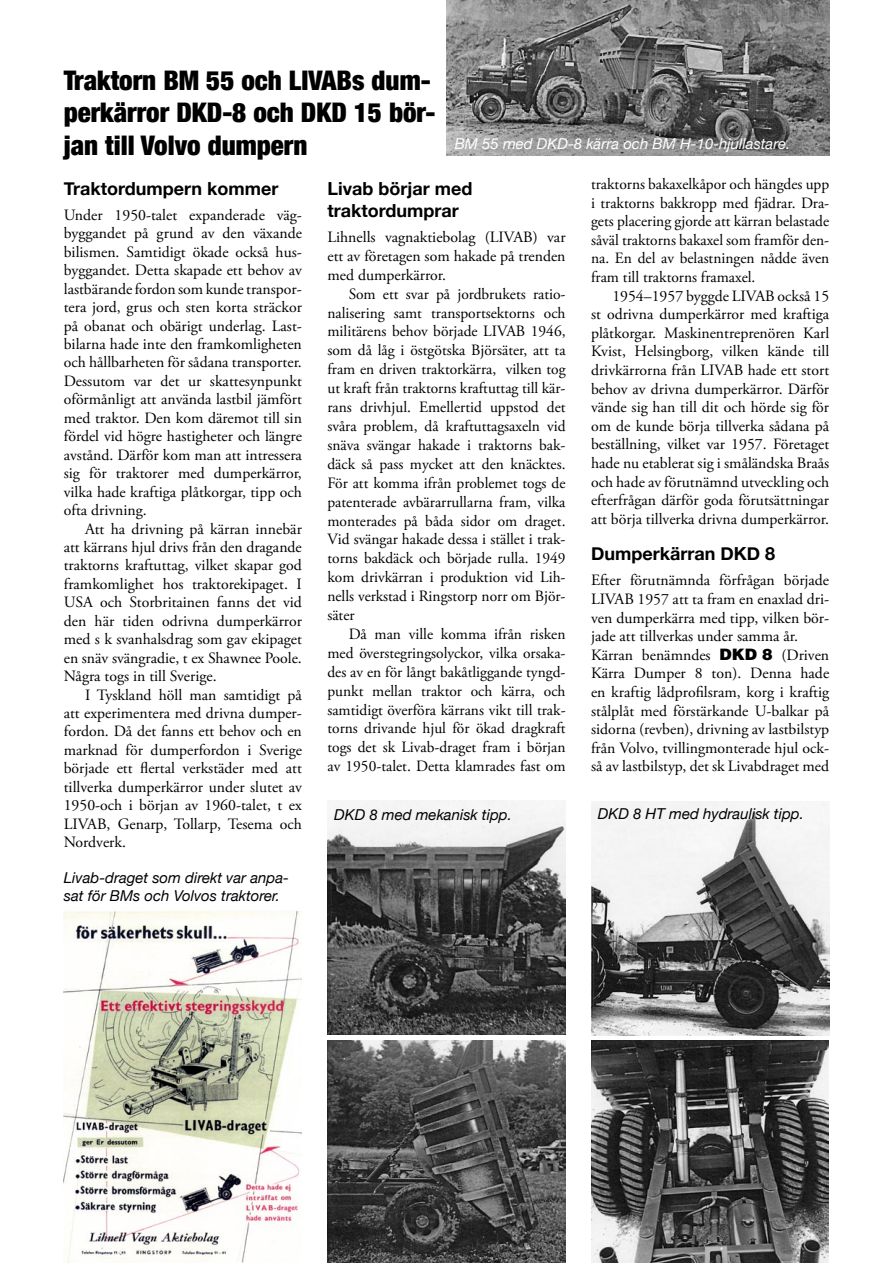
<style>
.page{position:relative;width:893px;height:1263px;background:#fff}
.page>*{position:absolute;margin:0;border:0;box-sizing:border-box;transform-origin:0 0}
.t1{font:900 condensed 27px/32.4px "Helvetica Neue";color:#000}
.t2{font:700 18px/21.6px "Helvetica Neue";color:#000}
.t3{font:15.75px/18.5px "Adobe Garamond Pro";color:#000;text-align:justify}
.t4{font:italic 15px/18px "Helvetica Neue";color:#000}
.t5{font:italic 15px "Helvetica Neue";color:#fff}
.s1{font-family:"Helvetica";font-weight:900}
</style>
<div class="page">
<img style="left:327px;top:801px;width:239px;height:233px">
<img style="left:327px;top:1040px;width:239px;height:223px">
<img style="left:591px;top:801px;width:238px;height:234px">
<img style="left:591px;top:1040px;width:237px;height:223px">
<img style="left:64px;top:910px;width:238px;height:353px">
<img style="left:446px;top:0;width:383px;height:155px">
<h1 class="t1" style="left:64px;top:64px;width:373px">Traktorn BM 55 och LIVABs dum&shy;perkärror DKD-8 och DKD 15 bör&shy;jan till Volvo dumpern</h1>
<p class="t5" style="left:455px;top:135px;width:337px">BM 55 med DKD-8 kärra och BM H-10-hjullastare.</p>
<p class="t2" style="left:64px;top:177px;width:216px">Traktordumpern kommer</p>
<p class="t3" style="left:64px;top:206px;width:240px">Under 1950-talet expanderade väg&shy;byggandet på grund av den växande bilismen. Samtidigt ökade också hus&shy;byggandet. Detta skapade ett behov av lastbärande fordon som kunde transpor&shy;tera jord, grus och sten korta sträckor på obanat och obärigt underlag. Last&shy;bilarna hade inte den framkomligheten och hållbarheten för sådana transporter.<br>Dessutom var det ur skattesynpunkt oförmånligt att använda lastbil jämfört med traktor. Den kom däremot till sin fördel vid högre hastigheter och längre avstånd. Därför kom man att intressera sig för traktorer med dumperkärror, vilka hade kraftiga plåtkorgar, tipp och ofta drivning.</p>
<p class="t3" style="left:64px;top:520px;width:240px;text-indent:21px">Att ha drivning på kärran innebär att kärrans hjul drivs från den dragande traktorns kraftuttag, vilket skapar god framkomlighet hos traktorekipaget. I USA och Storbritainen fanns det vid den här tiden odrivna dumperkärror med s k svanhalsdrag som gav ekipaget en snäv svängradie, t ex Shawnee Poole.<br>Några togs in till Sverige.</p>
<p class="t3" style="left:64px;top:686px;width:240px;text-indent:21px">I Tyskland höll man samtidigt på att experimentera med drivna dumper&shy;fordon. Då det fanns ett behov och en marknad för dumperfordon i Sverige började ett flertal verkstäder med att tillverka dumperkärror under slutet av 1950-och i början av 1960-talet, t ex LIVAB, Genarp, Tollarp, Tesema och Nordverk.</p>
<p class="t4" style="left:64px;top:869px;width:227px">Livab-draget som direkt var anpa&shy;sat för BMs och Volvos traktorer.</p>
<p class="t2" style="left:327px;top:177px;width:146px">Livab börjar med traktordumprar</p>
<p class="t3" style="left:327px;top:228px;width:240px;line-height:18.9px">Lihnells vagnaktiebolag (LIVAB) var ett av företagen som hakade på trenden med dumperkärror.</p>
<p class="t3" style="left:327px;top:285px;width:240px;line-height:18.9px;text-indent:21px">Som ett svar på jordbrukets ratio&shy;nalisering samt transportsektorns och militärens behov började LIVAB 1946, som då låg i östgötska Björsäter, att ta fram en driven traktorkärra, vilken tog ut kraft från traktorns kraftuttag till kär&shy;rans drivhjul. Emellertid uppstod det svåra problem, då kraftuttagsaxeln vid snäva svängar hakade i traktorns bak&shy;däck så pass mycket att den knäcktes.<br>För att komma ifrån problemet togs de patenterade avbärarrullarna fram, vilka monterades på båda sidor om draget.<br>Vid svängar hakade dessa i stället i trak&shy;torns bakdäck och började rulla. 1949 kom drivkärran i produktion vid Lih&shy;nells verkstad i Ringstorp norr om Björ&shy;säter</p>
<p class="t3" style="left:327px;top:625px;width:240px;line-height:18.9px;text-indent:21px">Då man ville komma ifrån risken med överstegringsolyckor, vilka orsaka&shy;des av en för långt bakåtliggande tyngd&shy;punkt mellan traktor och kärra, och samtidigt överföra kärrans vikt till trak&shy;torns drivande hjul för ökad dragkraft togs det sk Livab-draget fram i början av 1950-talet. Detta klamrades fast om</p>
<p class="t3" style="left:591px;top:175px;width:240px">traktorns bakaxelkåpor och hängdes upp i traktorns bakkropp med fjädrar. Dra&shy;gets placering gjorde att kärran belastade såväl traktorns bakaxel som framför den&shy;na. En del av belastningen nådde även fram till traktorns framaxel.</p>
<p class="t3" style="left:591px;top:287px;width:240px;text-indent:21px">1954–1957 byggde LIVAB också 15 st odrivna dumperkärror med kraftiga plåtkorgar. Maskinentreprenören Karl Kvist, Helsingborg, vilken kände till drivkärrorna från LIVAB hade ett stort behov av drivna dumperkärror. Därför vände sig han till dit och hörde sig för om de kunde börja tillverka sådana på beställning, vilket var 1957. Företaget hade nu etablerat sig i småländska Braås och hade av förutnämnd utveckling och efterfrågan därför goda förutsättningar att börja tillverka drivna dumperkärror.</p>
<p class="t2" style="left:591px;top:543px;width:186px">Dumperkärran DKD 8</p>
<p class="t3" style="left:591px;top:572px;width:240px;text-align:left">Efter förutnämnda förfrågan började LIVAB 1957 att ta fram en enaxlad dri&shy;ven dumperkärra med tipp, vilken bör&shy;jade att tillverkas under samma år.<br>Kärran benämndes <span class="s1">DKD 8</span> (Driven Kärra Dumper 8 ton). Denna hade en kraftig lådprofilsram, korg i kraftig stålplåt med förstärkande U-balkar på sidorna (revben), drivning av lastbilstyp från Volvo, tvillingmonterade hjul ock&shy;så av lastbilstyp, det sk Livabdraget med</p>
<p class="t4" style="left:334px;top:806px;width:179px">DKD 8 med mekanisk tipp.</p>
<p class="t4" style="left:598px;top:804px;width:208px">DKD 8 HT med hydraulisk tipp.</p>
</div>
